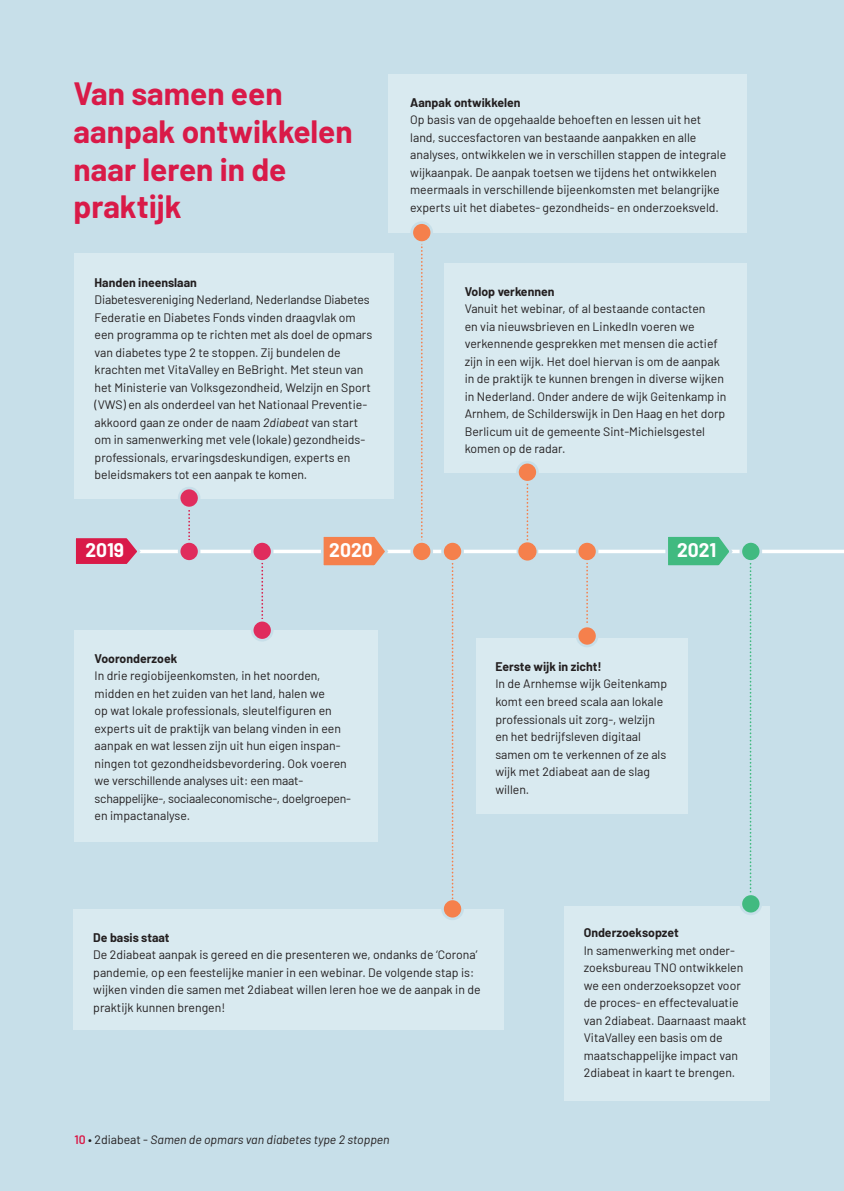
<style>
.page{position:relative;width:844px;height:1191px;background:#fff}
.page>*{position:absolute;margin:0;border:0;box-sizing:border-box;transform-origin:0 0}
.t1{font:700 31.5px/37.8px "Barlow";color:#d91a48}
.t2{font:700 19.25px "Barlow";color:#fff}
.t3{font:12.25px/17.5px "Barlow";color:#231f20}
.t4{font:700 12.25px "Barlow";color:#231f20}
.t5{font:italic 12.25px "Barlow";color:#231f20}
.t6{font:12.25px "Barlow";letter-spacing:-.02em;color:#231f20}
.s1{font-style:italic}
.s2{font-weight:600;font-style:normal;color:#d91a48}
.s3{font-style:normal}
</style>
<div class="page">
<div style="left:0;top:0;width:843px;height:1191px;background:#c7dfe9"></div>
<hr style="left:74px;top:550px;width:769px;height:3px;background:#fff">
<div style="left:74px;top:253px;width:320px;height:246px;background:#d9eaf0"></div>
<div style="left:74px;top:630px;width:304px;height:212px;background:#d9eaf0"></div>
<div style="left:475px;top:638px;width:212px;height:176px;background:#d9eaf0"></div>
<div style="left:564px;top:905px;width:205px;height:195px;background:#d9eaf0"></div>
<div style="left:388px;top:74px;width:358px;height:159px;background:#d9eaf0"></div>
<div style="left:73px;top:909px;width:431px;height:120px;background:#d9eaf0"></div>
<svg style="left:74px;top:538px;width:68px;height:26px"></svg>
<svg style="left:319px;top:536px;width:71px;height:30px"></svg>
<svg style="left:664px;top:536px;width:70px;height:30px"></svg>
<div style="left:442px;top:899px;width:20px;height:20px;background:#f5804c;border-radius:50%"></div>
<div style="left:441px;top:897px;width:22px;height:23px;border:3px solid #c7dfe9;border-radius:50%"></div>
<svg style="left:188px;top:510px;width:2px;height:30px"></svg>
<svg style="left:421px;top:244px;width:1px;height:296px"></svg>
<svg style="left:451px;top:563px;width:2px;height:338px"></svg>
<svg style="left:526px;top:483px;width:2px;height:57px"></svg>
<svg style="left:586px;top:563px;width:2px;height:60px"></svg>
<svg style="left:749px;top:563px;width:2px;height:329px"></svg>
<svg style="left:261px;top:563px;width:2px;height:56px"></svg>
<div style="left:444px;top:263px;width:302px;height:209px;background:#d9eaf0"></div>
<div style="left:179px;top:488px;width:20px;height:20px;background:#e02c5d;border-radius:50%"></div>
<div style="left:178px;top:487px;width:22px;height:22px;border:3px solid #c7dfe9;border-radius:50%"></div>
<div style="left:179px;top:541px;width:20px;height:20px;background:#e02c5d;border-radius:50%"></div>
<div style="left:178px;top:540px;width:22px;height:23px;border:3px solid #c7dfe9;border-radius:50%"></div>
<div style="left:252px;top:620px;width:20px;height:20px;background:#e02c5d;border-radius:50%"></div>
<div style="left:251px;top:619px;width:22px;height:22px;border:3px solid #c7dfe9;border-radius:50%"></div>
<div style="left:252px;top:541px;width:20px;height:20px;background:#e02c5d;border-radius:50%"></div>
<div style="left:251px;top:540px;width:22px;height:23px;border:3px solid #c7dfe9;border-radius:50%"></div>
<div style="left:411px;top:541px;width:20px;height:20px;background:#f5804c;border-radius:50%"></div>
<div style="left:410px;top:540px;width:23px;height:23px;border:3px solid #c7dfe9;border-radius:50%"></div>
<div style="left:442px;top:541px;width:20px;height:20px;background:#f5804c;border-radius:50%"></div>
<div style="left:441px;top:540px;width:22px;height:23px;border:3px solid #c7dfe9;border-radius:50%"></div>
<div style="left:517px;top:541px;width:20px;height:20px;background:#f5804c;border-radius:50%"></div>
<div style="left:516px;top:540px;width:22px;height:22px;border:2px solid #c7dfe9;border-radius:50%"></div>
<div style="left:577px;top:541px;width:20px;height:20px;background:#f5804c;border-radius:50%"></div>
<div style="left:575px;top:540px;width:23px;height:23px;border:3px solid #c7dfe9;border-radius:50%"></div>
<div style="left:577px;top:626px;width:20px;height:20px;background:#f5804c;border-radius:50%"></div>
<div style="left:575px;top:624px;width:23px;height:23px;border:3px solid #c7dfe9;border-radius:50%"></div>
<div style="left:517px;top:462px;width:20px;height:20px;background:#f5804c;border-radius:50%"></div>
<div style="left:516px;top:461px;width:22px;height:22px;border:3px solid #c7dfe9;border-radius:50%"></div>
<div style="left:411px;top:223px;width:20px;height:20px;background:#f5804c;border-radius:50%"></div>
<div style="left:410px;top:221px;width:23px;height:23px;border:3px solid #c7dfe9;border-radius:50%"></div>
<div style="left:740px;top:541px;width:20px;height:20px;background:#41ba80;border-radius:50%"></div>
<div style="left:739px;top:540px;width:23px;height:23px;border:3px solid #c7dfe9;border-radius:50%"></div>
<div style="left:740px;top:894px;width:20px;height:20px;background:#41ba80;border-radius:50%"></div>
<div style="left:739px;top:892px;width:23px;height:23px;border:3px solid #c7dfe9;border-radius:50%"></div>
<p class="t1" style="left:74px;top:72px;width:210px">Van samen een</p>
<p class="t1" style="left:74px;top:110px;width:280px">aanpak ontwikkelen naar leren in de</p>
<p class="t1" style="left:74px;top:186px;width:109px">praktijk</p>
<p class="t4" style="left:94px;top:273px;width:104px">Handen ineenslaan</p>
<p class="t3" style="left:94px;top:290px;width:279px">Diabetesvereniging Nederland, Nederlandse Diabetes Federatie en Diabetes Fonds vinden draagvlak om een programma op te richten met als doel de opmars van diabetes type 2 te stoppen. Zij bundelen de krachten met VitaValley en BeBright. Met steun van het Ministerie van Volksgezondheid, Welzijn en Sport (VWS) en als onderdeel van het Nationaal Preventie&shy;akkoord gaan ze onder de naam <span class="s1">2diabeat</span> van start om in samenwerking met vele (lokale) gezondheids&shy;professionals, ervaringsdeskundigen, experts en beleidsmakers tot een aanpak te komen.</p>
<p class="t4" style="left:410px;top:93px;width:112px">Aanpak ontwikkelen</p>
<p class="t3" style="left:410px;top:110px;width:317px">Op basis van de opgehaalde behoeften en lessen uit het land, succesfactoren van bestaande aanpakken en alle analyses, ontwikkelen we in verschillen stappen de integrale wijkaanpak. De aanpak toetsen we tijdens het ontwikkelen meermaals in verschillende bijeenkomsten met belangrijke experts uit het diabetes- gezondheids- en onderzoeksveld.</p>
<p class="t4" style="left:464px;top:282px;width:91px">Volop verkennen</p>
<p class="t3" style="left:464px;top:299px;width:263px">Vanuit het webinar, of al bestaande contacten<br>en via nieuwsbrieven en LinkedIn voeren we verkennende gesprekken met mensen die actief zijn in een wijk. Het doel hiervan is om de aanpak in de praktijk te kunnen brengen in diverse wijken in Nederland. Onder andere de wijk Geitenkamp in Arnhem, de Schilderswijk in Den Haag en het dorp Berlicum uit de gemeente Sint-Michielsgestel komen op de radar.</p>
<p class="t2" style="left:85px;top:536px;width:40px">2019</p>
<p class="t2" style="left:329px;top:536px;width:45px">2020</p>
<p class="t2" style="left:676px;top:536px;width:41px">2021</p>
<p class="t4" style="left:94px;top:649px;width:84px">Vooronderzoek</p>
<p class="t3" style="left:94px;top:666px;width:227px">In drie regiobijeenkomsten, in het noorden,</p>
<p class="t3" style="left:94px;top:683px;width:248px">midden en het zuiden van het land, halen we op wat lokale professionals, sleutelfiguren en experts uit de praktijk van belang vinden in een aanpak en wat lessen zijn uit hun eigen inspan-</p>
<p class="t3" style="left:94px;top:753px;width:254px">ningen tot gezondheidsbevordering. Ook voeren we verschillende analyses uit: een maat-</p>
<p class="t6" style="left:94px;top:789px;width:258px">schappelijke-, sociaaleconomische-, doelgroepen-</p>
<p class="t3" style="left:94px;top:806px;width:97px">en impactanalyse.</p>
<p class="t4" style="left:495px;top:657px;width:108px">Eerste wijk in zicht!</p>
<p class="t3" style="left:495px;top:674px;width:173px">In de Arnhemse wijk Geitenkamp komt een breed scala aan lokale professionals uit zorg-, welzijn en het bedrijfsleven digitaal samen om te verkennen of ze als wijk met 2diabeat aan de slag willen.</p>
<p class="t4" style="left:93px;top:928px;width:78px">De basis staat</p>
<p class="t3" style="left:93px;top:945px;width:389px">De 2diabeat aanpak is gereed en die presenteren we, ondanks de ‘Corona’ pandemie, op een feestelijke manier in een webinar. De volgende stap is: wijken vinden die samen met 2diabeat willen leren hoe we de aanpak in de praktijk kunnen brengen!</p>
<p class="t5" style="left:74px;top:1130px;width:316px"><span class="s2">10</span> <span class="s3">• 2diabeat -</span> Samen de opmars van diabetes type 2 stoppen</p>
<p class="t4" style="left:583px;top:923px;width:96px">Onderzoeksopzet</p>
<p class="t3" style="left:583px;top:940px;width:164px">In samenwerking met onder&shy;zoeksbureau TNO ontwikkelen we een onderzoeksopzet voor de proces- en effectevaluatie van 2diabeat. Daarnaast maakt<br>VitaValley een basis om de maatschappelijke impact van<br>2diabeat in kaart te brengen.</p>
</div>
